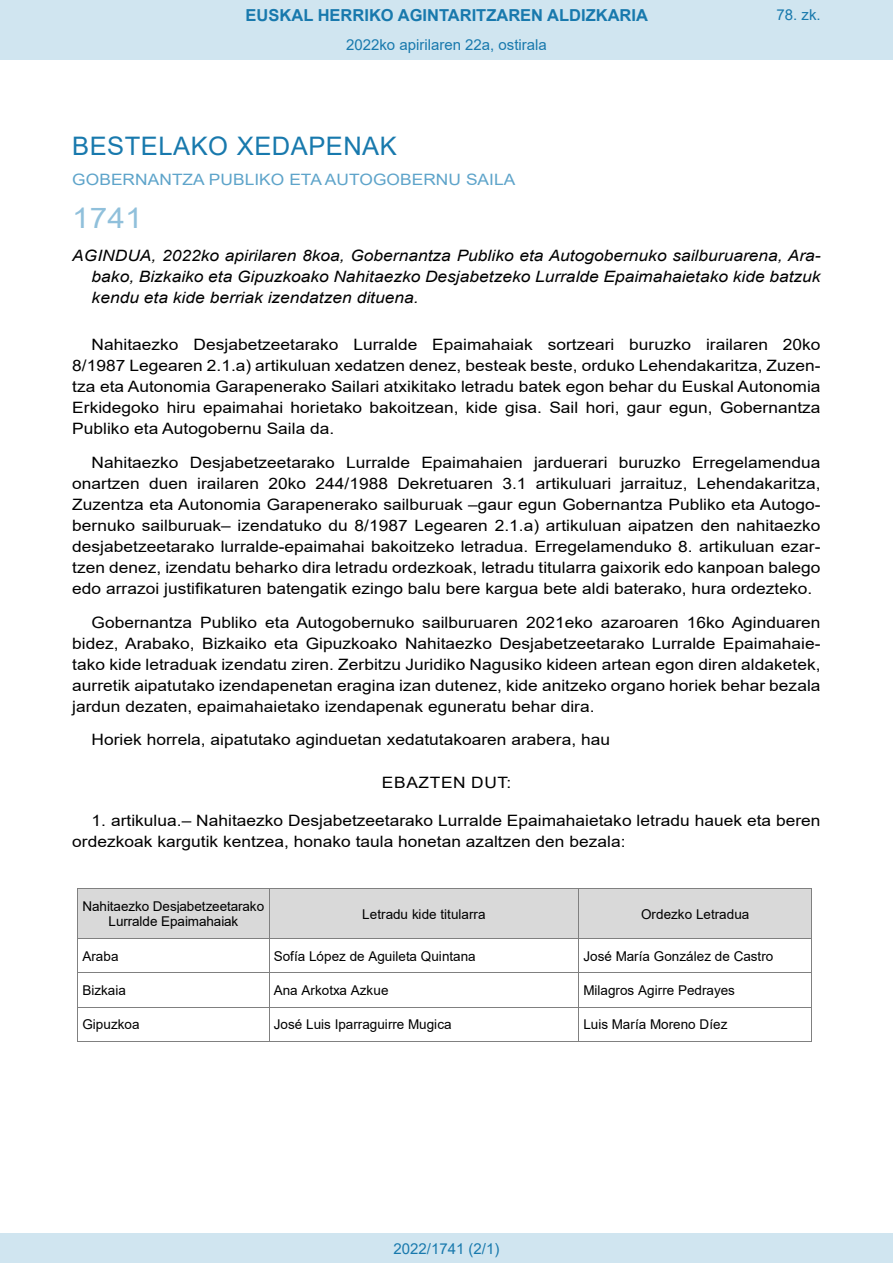
<style>
.page{position:relative;width:893px;height:1263px;background:#fff}
.page>*{position:absolute;margin:0;border:0;box-sizing:border-box;transform-origin:0 0}
.BOPVOrden{font:28.5px "Arial";color:#90c0db;scale:1.11 1}
.BOPVSeccion{font:25.5px "Arial";letter-spacing:.02em;color:#1879ad}
.t1{font:700 16.5px "Arial";color:#1879ad}
.BOPVDetalle{font:15.6px/21px "Arial";color:#000;text-align:justify;scale:1.11 1}
.BOPVTitulo{font:italic 15.6px/21px "Arial";color:#000;text-align:justify;scale:1.11 1}
.BOPVOrganismo{font:15.6px "Arial";letter-spacing:.005em;color:#5ea4ca;scale:1.11 1}
.BOPVClave{font:15.6px "Arial";letter-spacing:.035em;color:#000;scale:1.11 1}
.Paginacion_Centro{font:15px "Arial";color:#1879ad}
.t2{font:13.5px/15.5px "Arial";color:#000;text-align:center}
</style>
<div class="page">
<div style="left:0;top:0;width:893px;height:60px;background:#d0e5f0"></div>
<div style="left:0;top:1233px;width:893px;height:30px;background:#d0e5f0"></div>
<div style="left:78px;top:889px;width:191px;height:25px;background:#d9d9d9"></div>
<div style="left:78px;top:914px;width:191px;height:24px;background:#d9d9d9"></div>
<div style="left:269px;top:889px;width:309px;height:49px;background:#d9d9d9"></div>
<div style="left:579px;top:889px;width:232px;height:49px;background:#d9d9d9"></div>
<hr style="left:78px;top:888px;width:191px;height:1px;background:#808080">
<hr style="left:269px;top:888px;width:309px;height:1px;background:#808080">
<hr style="left:579px;top:888px;width:232px;height:1px;background:#808080">
<hr style="left:77px;top:889px;width:1px;height:49px;background:#808080">
<hr style="left:269px;top:889px;width:1px;height:49px;background:#808080">
<hr style="left:578px;top:889px;width:1px;height:49px;background:#808080">
<hr style="left:811px;top:889px;width:1px;height:49px;background:#808080">
<hr style="left:78px;top:938px;width:191px;height:1px;background:#808080">
<hr style="left:269px;top:938px;width:309px;height:1px;background:#808080">
<hr style="left:579px;top:938px;width:232px;height:1px;background:#808080">
<hr style="left:77px;top:939px;width:1px;height:33px;background:#808080">
<hr style="left:269px;top:939px;width:1px;height:33px;background:#808080">
<hr style="left:578px;top:939px;width:1px;height:33px;background:#808080">
<hr style="left:811px;top:939px;width:1px;height:33px;background:#808080">
<hr style="left:78px;top:972px;width:191px;height:1px;background:#808080">
<hr style="left:269px;top:972px;width:309px;height:1px;background:#808080">
<hr style="left:579px;top:972px;width:232px;height:1px;background:#808080">
<hr style="left:77px;top:973px;width:1px;height:34px;background:#808080">
<hr style="left:269px;top:973px;width:1px;height:34px;background:#808080">
<hr style="left:578px;top:973px;width:1px;height:34px;background:#808080">
<hr style="left:811px;top:973px;width:1px;height:34px;background:#808080">
<hr style="left:78px;top:1007px;width:191px;height:1px;background:#808080">
<hr style="left:269px;top:1007px;width:309px;height:1px;background:#808080">
<hr style="left:579px;top:1007px;width:232px;height:1px;background:#808080">
<hr style="left:77px;top:1007px;width:1px;height:34px;background:#808080">
<hr style="left:78px;top:1041px;width:191px;height:1px;background:#808080">
<hr style="left:269px;top:1007px;width:1px;height:34px;background:#808080">
<hr style="left:269px;top:1041px;width:309px;height:1px;background:#808080">
<hr style="left:578px;top:1007px;width:1px;height:34px;background:#808080">
<hr style="left:579px;top:1041px;width:232px;height:1px;background:#808080">
<hr style="left:811px;top:1007px;width:1px;height:34px;background:#808080">
<p class="t1" style="left:246px;top:3px;width:404px">EUSKAL HERRIKO AGINTARITZAREN ALDIZKARIA</p>
<p class="Paginacion_Centro" style="left:346px;top:35px;width:202px">2022ko apirilaren 22a, ostirala</p>
<p class="Paginacion_Centro" style="left:776px;top:5px;width:46px">78. zk.</p>
<p class="BOPVSeccion" style="left:72px;top:128px;width:326px">BESTELAKO XEDAPENAK</p>
<p class="BOPVOrganismo" style="left:72px;top:169px;width:401px">GOBERNANTZA PUBLIKO ETA AUTOGOBERNU SAILA</p>
<p class="BOPVOrden" style="left:72px;top:198px;width:65px">1741</p>
<p class="BOPVTitulo" style="left:92px;top:246px;width:658px;text-indent:-19px">AGINDUA, 2022ko apirilaren 8koa, Gobernantza Publiko eta Autogobernuko sailburuarena, Ara&shy;bako, Bizkaiko eta Gipuzkoako Nahitaezko Desjabetzeko Lurralde Epaimahaietako kide batzuk kendu eta kide berriak izendatzen dituena.</p>
<p class="BOPVDetalle" style="left:72px;top:334px;width:676px;text-indent:19px">Nahitaezko Desjabetzeetarako Lurralde Epaimahaiak sortzeari buruzko irailaren 20ko 8/1987 Legearen 2.1.a) artikuluan xedatzen denez, besteak beste, orduko Lehendakaritza, Zuzen&shy;tza eta Autonomia Garapenerako Sailari atxikitako letradu batek egon behar du Euskal Autonomia Erkidegoko hiru epaimahai horietako bakoitzean, kide gisa. Sail hori, gaur egun, Gobernantza Publiko eta Autogobernu Saila da.</p>
<p class="BOPVDetalle" style="left:72px;top:452px;width:676px;text-indent:19px">Nahitaezko Desjabetzeetarako Lurralde Epaimahaien jarduerari buruzko Erregelamendua onartzen duen irailaren 20ko 244/1988 Dekretuaren 3.1 artikuluari jarraituz, Lehendakaritza, Zuzentza eta Autonomia Garapenerako sailburuak –gaur egun Gobernantza Publiko eta Autogo&shy;bernuko sailburuak– izendatuko du 8/1987 Legearen 2.1.a) artikuluan aipatzen den nahitaezko desjabetzeetarako lurralde-epaimahai bakoitzeko letradua. Erregelamenduko 8. artikuluan ezar&shy;tzen denez, izendatu beharko dira letradu ordezkoak, letradu titularra gaixorik edo kanpoan balego edo arrazoi justifikaturen batengatik ezingo balu bere kargua bete aldi baterako, hura ordezteko.</p>
<p class="BOPVDetalle" style="left:72px;top:611px;width:676px;text-indent:19px">Gobernantza Publiko eta Autogobernuko sailburuaren 2021eko azaroaren 16ko Aginduaren bidez, Arabako, Bizkaiko eta Gipuzkoako Nahitaezko Desjabetzeetarako Lurralde Epaimahaie&shy;tako kide letraduak izendatu ziren. Zerbitzu Juridiko Nagusiko kideen artean egon diren aldaketek, aurretik aipatutako izendapenetan eragina izan dutenez, kide anitzeko organo horiek behar bezala jardun dezaten, epaimahaietako izendapenak eguneratu behar dira.</p>
<p class="BOPVDetalle" style="left:92px;top:729px;width:469px">Horiek horrela, aipatutako aginduetan xedatutakoaren arabera, hau</p>
<p class="BOPVClave" style="left:382px;top:771px;width:118px">EBAZTEN DUT:</p>
<p class="BOPVDetalle" style="left:72px;top:809px;width:676px;text-indent:19px">1. artikulua.– Nahitaezko Desjabetzeetarako Lurralde Epaimahaietako letradu hauek eta beren ordezkoak kargutik kentzea, honako taula honetan azaltzen den bezala:</p>
<p class="t2" style="left:82px;top:898px;width:183px">Nahitaezko Desjabetzeetarako<br>Lurralde Epaimahaiak</p>
<p class="t2" style="left:362px;top:906px;width:125px">Letradu kide titularra</p>
<p class="t2" style="left:641px;top:906px;width:110px">Ordezko Letradua</p>
<p class="t2" style="left:82px;top:948px;width:38px">Araba</p>
<p class="t2" style="left:274px;top:948px;width:204px">Sofía López de Aguileta Quintana</p>
<p class="t2" style="left:583px;top:948px;width:191px">José María González de Castro</p>
<p class="t2" style="left:82px;top:982px;width:45px">Bizkaia</p>
<p class="t2" style="left:274px;top:982px;width:116px">Ana Arkotxa Azkue</p>
<p class="t2" style="left:583px;top:982px;width:153px">Milagros Agirre Pedrayes</p>
<p class="t2" style="left:82px;top:1016px;width:59px">Gipuzkoa</p>
<p class="t2" style="left:274px;top:1016px;width:179px">José Luis Iparraguirre Mugica</p>
<p class="t2" style="left:583px;top:1016px;width:146px">Luis María Moreno Díez</p>
<p class="Paginacion_Centro" style="left:393px;top:1238px;width:107px">2022/1741 (2/1)</p>
</div>
